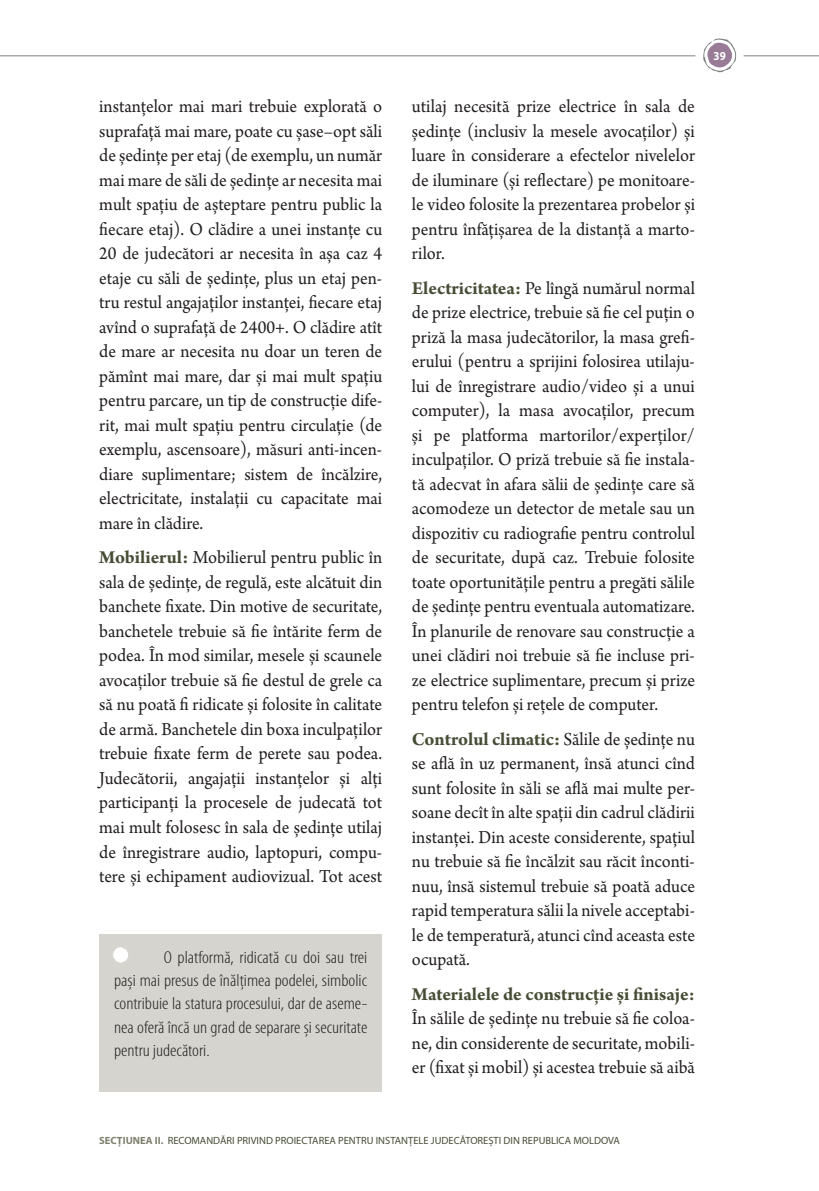
<style>
.page{position:relative;width:819px;height:1191px;background:#fff}
.page>*{position:absolute;margin:0;border:0;box-sizing:border-box;transform-origin:0 0}
.t1{font:19.25px/24.5px "Arno Pro";color:#231f20;text-align:justify;scale:.95 1}
.t2{font:700 19.25px "Arno Pro";color:#464d35}
.t3{font:300 condensed 17.32px/23.1px "Myriad Pro";color:#231f20;text-align:justify;scale:1.11 1}
.t4{font:700 12.25px "Myriad Pro";color:#fff;scale:.9 1}
.t5{font:10.5px "Myriad Pro";color:#464d35}
.s1{font-weight:700;color:#464d35}
.s2{font-weight:700;color:#80806f}
</style>
<div class="page">
<hr style="left:743px;top:55px;width:76px;height:1px;background:#807f83">
<hr style="left:0;top:55px;width:695px;height:1px;background:#807f83">
<svg style="left:703px;top:38px;width:33px;height:34px"></svg>
<div style="left:99px;top:934px;width:283px;height:157px;background:#d5d4ce"></div>
<svg style="left:113px;top:947px;width:15px;height:15px"></svg>
<p class="t1" style="left:99px;top:95px;width:299px">instanțelor mai mari trebuie explorată o suprafață mai mare, poate cu șase–opt săli de ședințe per etaj (de exemplu, un număr mai mare de săli de ședințe ar necesita mai mult spațiu de așteptare pentru public la fiecare etaj). O clădire a unei instanțe cu 20 de judecători ar necesita în așa caz 4 etaje cu săli de ședințe, plus un etaj pen&shy;tru restul angajaților instanței, fiecare etaj avînd o suprafață de 2400+. O clădire atît de mare ar necesita nu doar un teren de pămînt mai mare, dar și mai mult spațiu pentru parcare, un tip de construcție dife&shy;rit, mai mult spațiu pentru circulație (de exemplu, ascensoare), măsuri anti-incen&shy;diare suplimentare; sistem de încălzire, electricitate, instalații cu capacitate mai mare în clădire.</p>
<p class="t1" style="left:99px;top:546px;width:299px"><span class="s1">Mobilierul:</span> Mobilierul pentru public în sala de ședințe, de regulă, este alcătuit din banchete fixate. Din motive de securitate, banchetele trebuie să fie întărite ferm de podea. În mod similar, mesele și scaunele avocaților trebuie să fie destul de grele ca să nu poată fi ridicate și folosite în calitate de armă. Banchetele din boxa inculpaților trebuie fixate ferm de perete sau podea.<br>Judecătorii, angajații instanțelor și alți participanți la procesele de judecată tot mai mult folosesc în sala de ședințe utilaj de înregistrare audio, laptopuri, compu&shy;tere și echipament audiovizual. Tot acest</p>
<p class="t3" style="left:114px;top:947px;width:229px;text-indent:50px">O platformă, ridicată cu doi sau trei pași mai presus de înălţimea podelei, simbolic contribuie la statura procesului, dar de aseme&shy;nea oferă încă un grad de separare și securitate pentru judecători.</p>
<p class="t1" style="left:412px;top:95px;width:299px">utilaj necesită prize electrice în sala de ședințe (inclusiv la mesele avocaților) și luare în considerare a efectelor nivelelor de iluminare (și reflectare) pe monitoare&shy;le video folosite la prezentarea probelor și pentru înfățișarea de la distanță a marto&shy;rilor.</p>
<p class="t1" style="left:412px;top:277px;width:299px"><span class="s1">Electricitatea:</span> Pe lîngă numărul normal de prize electrice, trebuie să fie cel puțin o priză la masa judecătorilor, la masa grefi&shy;erului (pentru a sprijini folosirea utilaju&shy;lui de înregistrare audio/video și a unui computer), la masa avocaților, precum și pe platforma martorilor/experților/ inculpaților. O priză trebuie să fie instala&shy;tă adecvat în afara sălii de ședințe care să acomodeze un detector de metale sau un dispozitiv cu radiografie pentru controlul de securitate, după caz. Trebuie folosite toate oportunitățile pentru a pregăti sălile de ședințe pentru eventuala automatizare.<br>În planurile de renovare sau construcție a unei clădiri noi trebuie să fie incluse pri&shy;ze electrice suplimentare, precum și prize pentru telefon și rețele de computer.</p>
<p class="t1" style="left:412px;top:728px;width:299px"><span class="s1">Controlul climatic:</span> Sălile de ședințe nu se află în uz permanent, însă atunci cînd sunt folosite în săli se află mai multe per&shy;soane decît în alte spații din cadrul clădirii instanței. Din aceste considerente, spațiul nu trebuie să fie încălzit sau răcit înconti&shy;nuu, însă sistemul trebuie să poată aduce rapid temperatura sălii la nivele acceptabi&shy;le de temperatură, atunci cînd aceasta este ocupată.</p>
<p class="t2" style="left:412px;top:985px;width:284px">Materialele de construcție și finisaje:</p>
<p class="t1" style="left:412px;top:1007px;width:299px">În sălile de ședințe nu trebuie să fie coloa&shy;ne, din considerente de securitate, mobili&shy;er (fixat și mobil) și acestea trebuie să aibă</p>
<p class="t4" style="left:713px;top:51px;width:15px">39</p>
<p class="t5" style="left:99px;top:1136px;width:522px"><span class="s2">SECȚIUNEA II.</span> RECOMANDĂRI PRIVIND PROIECTAREA PENTRU INSTANȚELE JUDECĂTOREȘTI DIN REPUBLICA MOLDOVA</p>
</div>
